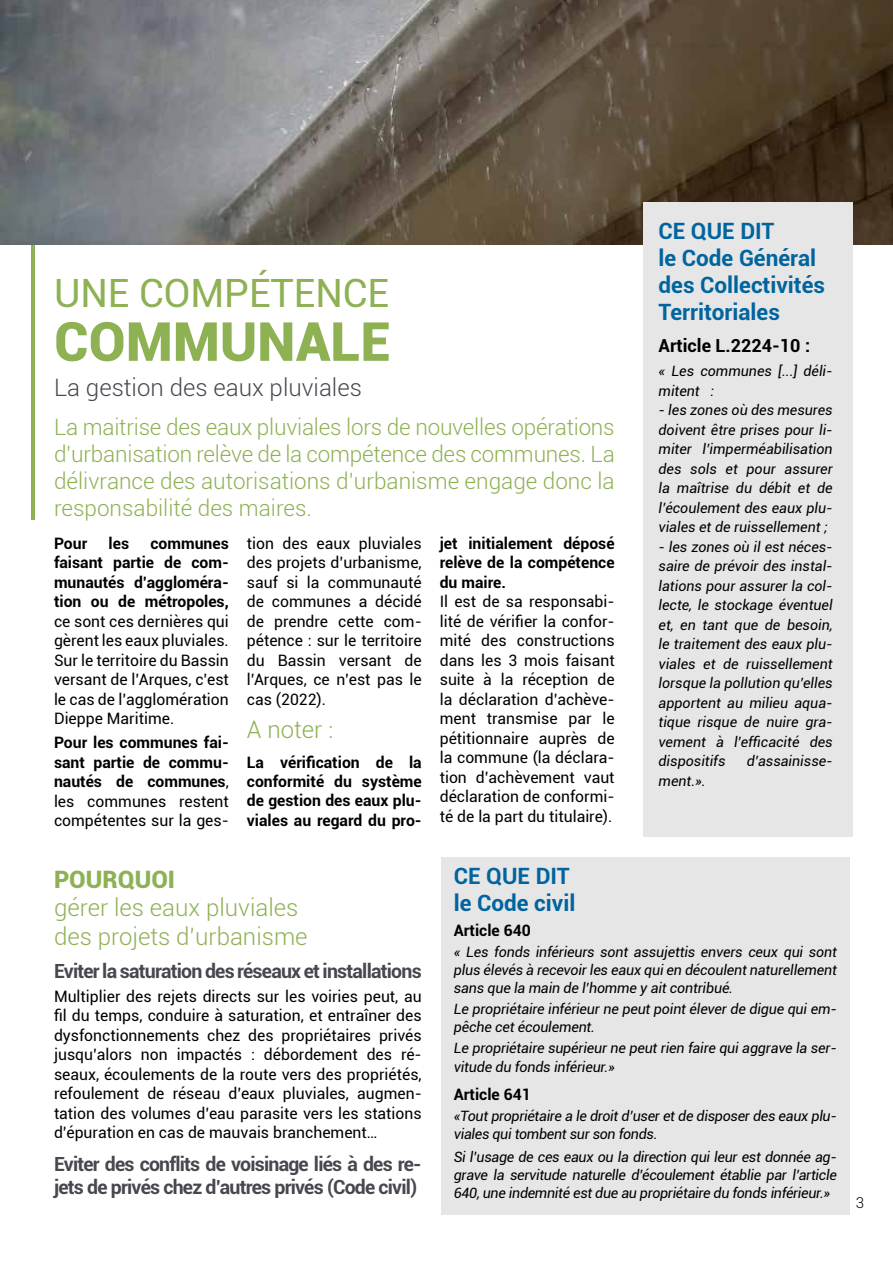
<style>
.page{position:relative;width:893px;height:1263px;background:#fff}
.page>*{position:absolute;margin:0;border:0;box-sizing:border-box;transform-origin:0 0}
.t1{font:900 54px "Roboto";color:#8eb153}
.t2{font:39px "Roboto";color:#8eb153}
.t3{font:300 24px/28.8px "Roboto";color:#8eb153}
.t4{font:300 24px "Roboto";color:#48464e}
.t5{font:900 24px "Roboto";color:#8eb153}
.t6{font:300 22.5px/27px "Roboto";color:#8eb153;text-align:justify}
.t7{font:700 22.5px/27px "Roboto";color:#00649f}
.t8{font:700 19.5px/23.4px "Roboto";letter-spacing:-.04em;color:#48464e}
.t9{font:700 18px "Roboto";color:#000}
.t10{font:15.75px/19.5px "Roboto";color:#000;text-align:justify}
.t11{font:700 15.75px/19.5px "Roboto";color:#000;text-align:justify}
.t12{font:300 15px "Roboto";color:#000}
.t13{font:italic 14.25px/19.5px "Roboto";letter-spacing:-.01em;color:#000;text-align:justify}
.s1{font-weight:400}
</style>
<div class="page">
<div style="left:441px;top:857px;width:409px;height:358px;background:#e6e6e6"></div>
<hr style="left:31px;top:0;width:3px;height:520px;background:#8eb153">
<img style="left:0;top:0;width:893px;height:245px">
<div style="left:644px;top:202px;width:209px;height:635px;background:#e6e6e6"></div>
<h2 class="t2" style="left:54px;top:266px;width:337px">UNE COMPÉTENCE</h2>
<h1 class="t1" style="left:54px;top:303px;width:338px">COMMUNALE</h1>
<h3 class="t4" style="left:54px;top:370px;width:309px">La gestion des eaux pluviales</h3>
<h3 class="t6" style="left:54px;top:412px;width:562px">La maitrise des eaux pluviales lors de nouvelles opérations d’urbanisation relève de la compétence des communes. La délivrance des autorisations d’urbanisme engage donc la responsabilité des maires.</h3>
<p class="t11" style="left:54px;top:533px;width:35px">Pour</p>
<p class="t11" style="left:109px;top:533px;width:22px">les</p>
<p class="t10" style="left:247px;top:533px;width:176px">tion des eaux pluviales des projets d’urbanisme, sauf si la communauté de communes a décidé de prendre cette com&shy;pétence : sur le territoire du Bassin versant de l’Arques, ce n’est pas le cas (2022).</p>
<h3 class="t3" style="left:247px;top:714px;width:88px">A noter :</h3>
<p class="t11" style="left:247px;top:752px;width:176px">La vérification de la conformité du système de gestion des eaux plu&shy;viales au regard du pro-</p>
<p class="t11" style="left:440px;top:533px;width:176px">jet initialement déposé relève de la compétence du maire.</p>
<p class="t10" style="left:440px;top:591px;width:176px">Il est de sa responsabi&shy;lité de vérifier la confor&shy;mité des constructions dans les 3 mois faisant suite à la réception de la déclaration d’achève&shy;ment transmise par le pétitionnaire auprès de la commune (la déclara&shy;tion d’achèvement vaut déclaration de conformi&shy;té de la part du titulaire).</p>
<p class="t11" style="left:54px;top:533px;width:176px;text-indent:96px">communes faisant partie de com&shy;munautés d’aggloméra&shy;tion ou de métropoles,</p>
<p class="t10" style="left:54px;top:611px;width:176px">ce sont ces dernières qui gèrent les eaux pluviales.<br>Sur le territoire du Bassin versant de l’Arques, c’est le cas de l’agglomération Dieppe Maritime.</p>
<p class="t11" style="left:54px;top:732px;width:176px">Pour les communes fai&shy;sant partie de commu&shy;nautés de communes<span class="s1">, les communes restent compétentes sur la ges-</span></p>
<h3 class="t7" style="left:658px;top:217px;width:168px">CE QUE DIT<br>le Code Général des Collectivités<br>Territoriales</h3>
<p class="t9" style="left:658px;top:333px;width:153px">Article L.2224-10 :</p>
<p class="t13" style="left:658px;top:361px;width:176px">« Les communes [...] déli&shy;mitent :</p>
<p class="t13" style="left:658px;top:400px;width:176px">- les zones où des mesures doivent être prises pour li&shy;miter l’imperméabilisation des sols et pour assurer la maîtrise du débit et de l’écoulement des eaux plu&shy;viales et de ruissellement ;</p>
<p class="t13" style="left:658px;top:536px;width:176px">- les zones où il est néces&shy;saire de prévoir des instal&shy;lations pour assurer la col&shy;lecte, le stockage éventuel et, en tant que de besoin, le traitement des eaux plu&shy;viales et de ruissellement lorsque la pollution qu’elles apportent au milieu aqua&shy;tique risque de nuire gra&shy;vement à l’efficacité des dispositifs</p>
<p class="t13" style="left:747px;top:751px;width:87px">d’assainisse-</p>
<p class="t13" style="left:658px;top:770px;width:49px">ment.».</p>
<h3 class="t5" style="left:54px;top:862px;width:123px">POURQUOI</h3>
<h3 class="t3" style="left:54px;top:893px;width:255px">gérer les eaux pluviales des projets d’urbanisme</h3>
<h3 class="t8" style="left:54px;top:958px;width:369px">Eviter la saturation des réseaux et installations</h3>
<p class="t10" style="left:54px;top:986px;width:369px">Multiplier des rejets directs sur les voiries peut, au fil du temps, conduire à saturation, et entraîner des dysfonctionnements chez des propriétaires privés jusqu’alors non impactés : débordement des ré&shy;seaux, écoulements de la route vers des propriétés, refoulement de réseau d’eaux pluviales, augmen&shy;tation des volumes d’eau parasite vers les stations d’épuration en cas de mauvais branchement…</p>
<h3 class="t8" style="left:54px;top:1151px;width:369px">Eviter des conflits de voisinage liés à des re&shy;jets de privés chez d’autres privés (Code civil)</h3>
<h3 class="t7" style="left:454px;top:862px;width:123px">CE QUE DIT le Code civil</h3>
<p class="t11" style="left:454px;top:920px;width:78px">Article 640</p>
<p class="t13" style="left:454px;top:943px;width:384px;line-height:18px">« Les fonds inférieurs sont assujettis envers ceux qui sont plus élevés à recevoir les eaux qui en découlent naturellement sans que la main de l’homme y ait contribué.</p>
<p class="t13" style="left:454px;top:1000px;width:384px;line-height:18px">Le propriétaire inférieur ne peut point élever de digue qui em&shy;pêche cet écoulement.</p>
<p class="t13" style="left:454px;top:1038px;width:384px;line-height:18.9px">Le propriétaire supérieur ne peut rien faire qui aggrave la ser&shy;vitude du fonds inférieur.»</p>
<p class="t11" style="left:454px;top:1084px;width:78px">Article 641</p>
<p class="t13" style="left:454px;top:1106px;width:385px;line-height:18px">«Tout propriétaire a le droit d’user et de disposer des eaux plu&shy;viales qui tombent sur son fonds.</p>
<p class="t13" style="left:454px;top:1147px;width:384px;line-height:18.5px">Si l’usage de ces eaux ou la direction qui leur est donnée ag&shy;grave la servitude naturelle d’écoulement établie par l’article 640, une indemnité est due au propriétaire du fonds inférieur.»</p>
<p class="t12" style="left:856px;top:1192px;width:10px">3</p>
</div>
